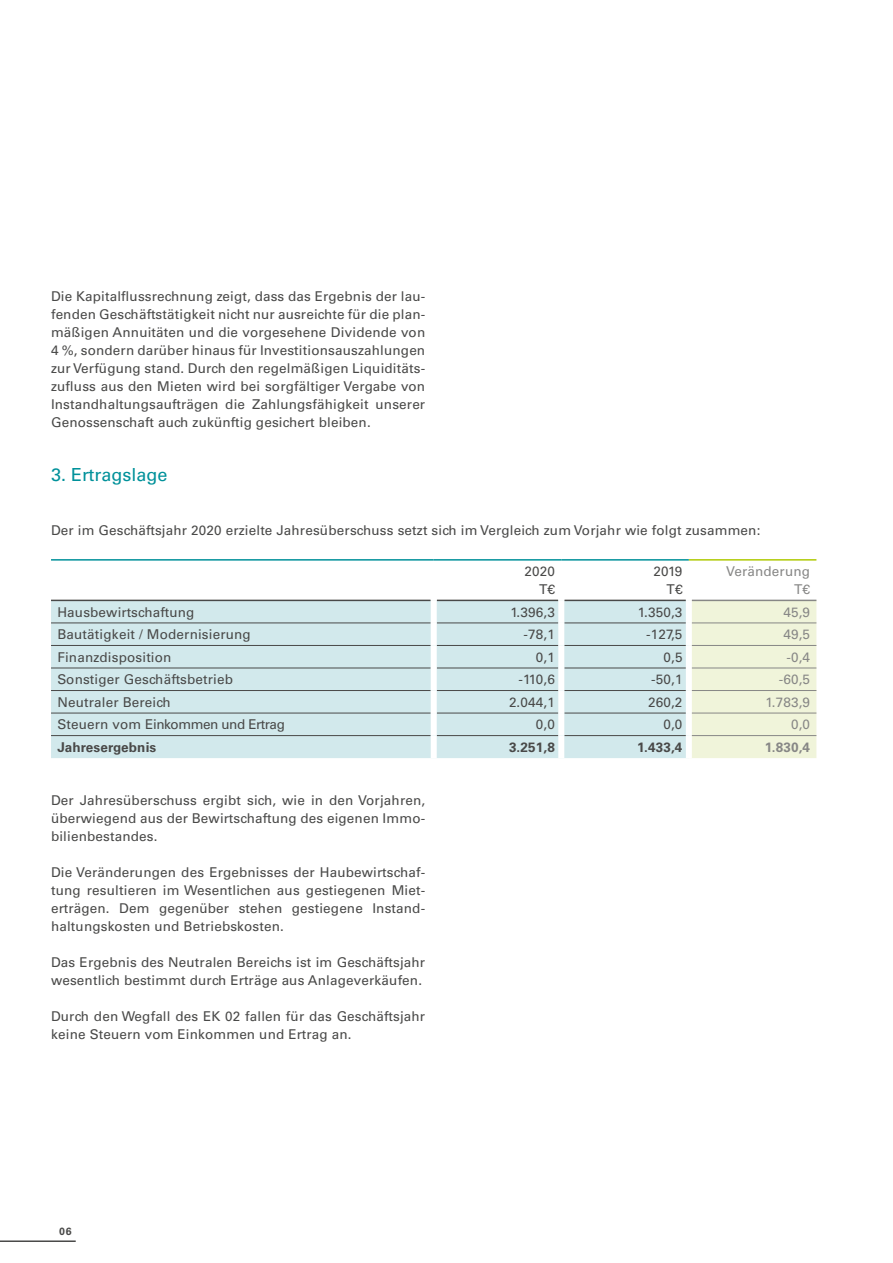
<style>
.page{position:relative;width:893px;height:1263px;background:#fff}
.page>*{position:absolute;margin:0;border:0;box-sizing:border-box;transform-origin:0 0}
.Fliesstext{font:18px "Univers LT Std";color:#00919a}
.Fliesstext-2{font:13.5px/18px "Univers LT Std";letter-spacing:.01em;color:#494948;text-align:justify}
.Tabellen_Fliesstext{font:13.5px/18px "Univers LT Std";letter-spacing:.01em;color:#494948;text-align:right}
.Tabellen_Fliesstext-2{font:13.5px/18px "Univers LT Std";letter-spacing:.01em;color:#878786;text-align:right}
.Tabellen_Fliesstext-3{font:13.5px "Univers LT Std";letter-spacing:-.03em;color:#494948}
.Tabellen_Fliesstext-4{font:700 13.5px "Univers LT Std";letter-spacing:.01em;color:#494948}
.Tabellen_Fliesstext-5{font:700 13.5px "Univers LT Std";color:#878786}
.t1{font:700 10.5px "Univers LT Std";color:#494948}
</style>
<div class="page">
<hr style="left:0;top:1240px;width:76px;height:2px;background:#494948">
<div style="left:51px;top:601px;width:635px;height:157px;background:#d2e9ec"></div>
<div style="left:692px;top:601px;width:124px;height:157px;background:#f0f4da"></div>
<hr style="left:51px;top:600px;width:380px;height:1px;background:#494948">
<hr style="left:437px;top:600px;width:121px;height:1px;background:#494948">
<hr style="left:564px;top:600px;width:122px;height:1px;background:#494948">
<hr style="left:51px;top:623px;width:380px;height:1px;background:#494948">
<hr style="left:437px;top:623px;width:121px;height:1px;background:#494948">
<hr style="left:564px;top:623px;width:122px;height:1px;background:#494948">
<hr style="left:51px;top:645px;width:380px;height:1px;background:#494948">
<hr style="left:437px;top:645px;width:121px;height:1px;background:#494948">
<hr style="left:564px;top:645px;width:122px;height:1px;background:#494948">
<hr style="left:51px;top:735px;width:380px;height:1px;background:#494948">
<hr style="left:437px;top:735px;width:121px;height:1px;background:#494948">
<hr style="left:564px;top:735px;width:122px;height:1px;background:#494948">
<hr style="left:51px;top:668px;width:380px;height:1px;background:#494948">
<hr style="left:437px;top:668px;width:121px;height:1px;background:#494948">
<hr style="left:564px;top:668px;width:122px;height:1px;background:#494948">
<hr style="left:51px;top:690px;width:380px;height:1px;background:#494948">
<hr style="left:437px;top:690px;width:121px;height:1px;background:#494948">
<hr style="left:564px;top:690px;width:122px;height:1px;background:#494948">
<hr style="left:51px;top:713px;width:380px;height:1px;background:#494948">
<hr style="left:437px;top:713px;width:121px;height:1px;background:#494948">
<hr style="left:564px;top:713px;width:122px;height:1px;background:#494948">
<div style="left:431px;top:600px;width:6px;height:23px;background:#fff"></div>
<div style="left:431px;top:623px;width:6px;height:22px;background:#fff"></div>
<div style="left:431px;top:645px;width:6px;height:23px;background:#fff"></div>
<div style="left:431px;top:668px;width:6px;height:22px;background:#fff"></div>
<div style="left:431px;top:690px;width:6px;height:23px;background:#fff"></div>
<div style="left:431px;top:713px;width:6px;height:22px;background:#fff"></div>
<div style="left:431px;top:735px;width:6px;height:23px;background:#fff"></div>
<div style="left:558px;top:600px;width:6px;height:23px;background:#fff"></div>
<div style="left:558px;top:623px;width:6px;height:22px;background:#fff"></div>
<div style="left:558px;top:645px;width:6px;height:23px;background:#fff"></div>
<div style="left:558px;top:668px;width:6px;height:22px;background:#fff"></div>
<div style="left:558px;top:690px;width:6px;height:23px;background:#fff"></div>
<div style="left:558px;top:713px;width:6px;height:22px;background:#fff"></div>
<div style="left:558px;top:735px;width:6px;height:23px;background:#fff"></div>
<hr style="left:51px;top:559px;width:383px;height:2px;background:#00919a">
<hr style="left:434px;top:559px;width:127px;height:2px;background:#00919a">
<hr style="left:561px;top:559px;width:128px;height:2px;background:#00919a">
<hr style="left:689px;top:559px;width:127px;height:2px;background:#afca05">
<hr style="left:692px;top:735px;width:124px;height:1px;background:#878786">
<hr style="left:692px;top:600px;width:124px;height:1px;background:#878786">
<hr style="left:692px;top:623px;width:124px;height:1px;background:#878786">
<hr style="left:692px;top:645px;width:124px;height:1px;background:#878786">
<hr style="left:692px;top:668px;width:124px;height:1px;background:#878786">
<hr style="left:692px;top:690px;width:124px;height:1px;background:#878786">
<hr style="left:692px;top:713px;width:124px;height:1px;background:#878786">
<p class="Fliesstext-2" style="left:51px;top:287px;width:376px">Die Kapitalflussrechnung zeigt, dass das Ergebnis der lau&shy;fenden Geschäftstätigkeit nicht nur ausreichte für die plan&shy;mäßigen Annuitäten und die vorgesehene Dividende von 4 %, sondern darüber hinaus für Investitionsauszahlungen zur Verfügung stand. Durch den regelmäßigen Liquiditäts&shy;zufluss aus den Mieten wird bei sorgfältiger Vergabe von Instandhaltungsaufträgen die Zahlungsfähigkeit unserer Genossenschaft auch zukünftig gesichert bleiben.</p>
<p class="Fliesstext" style="left:51px;top:464px;width:118px">3. Ertragslage</p>
<p class="Fliesstext-2" style="left:51px;top:521px;width:711px">Der im Geschäftsjahr 2020 erzielte Jahresüberschuss setzt sich im Vergleich zum Vorjahr wie folgt zusammen:</p>
<p class="Tabellen_Fliesstext" style="left:524px;top:562px;width:32px">2020<br>T€</p>
<p class="Tabellen_Fliesstext" style="left:654px;top:562px;width:30px">2019<br>T€</p>
<p class="Tabellen_Fliesstext-2" style="left:726px;top:562px;width:85px">Veränderung<br>T€</p>
<p class="Tabellen_Fliesstext" style="left:57px;top:603px;width:139px">Hausbewirtschaftung</p>
<p class="Tabellen_Fliesstext" style="left:510px;top:603px;width:46px">1.396,3</p>
<p class="Tabellen_Fliesstext" style="left:638px;top:603px;width:46px">1.350,3</p>
<p class="Tabellen_Fliesstext-2" style="left:783px;top:603px;width:28px">45,9</p>
<p class="Tabellen_Fliesstext" style="left:57px;top:625px;width:195px">Bautätigkeit / Modernisierung</p>
<p class="Tabellen_Fliesstext" style="left:524px;top:625px;width:33px">-78,1</p>
<p class="Tabellen_Fliesstext" style="left:646px;top:625px;width:38px">-127,5</p>
<p class="Tabellen_Fliesstext-2" style="left:783px;top:625px;width:28px">49,5</p>
<p class="Tabellen_Fliesstext" style="left:57px;top:648px;width:116px">Finanzdisposition</p>
<p class="Tabellen_Fliesstext" style="left:536px;top:648px;width:21px">0,1</p>
<p class="Tabellen_Fliesstext" style="left:663px;top:648px;width:21px">0,5</p>
<p class="Tabellen_Fliesstext-2" style="left:786px;top:648px;width:25px">-0,4</p>
<p class="Tabellen_Fliesstext" style="left:57px;top:670px;width:177px">Sonstiger Geschäftsbetrieb</p>
<p class="Tabellen_Fliesstext" style="left:518px;top:670px;width:38px">-110,6</p>
<p class="Tabellen_Fliesstext" style="left:651px;top:670px;width:33px">-50,1</p>
<p class="Tabellen_Fliesstext-2" style="left:779px;top:670px;width:33px">-60,5</p>
<p class="Tabellen_Fliesstext" style="left:57px;top:693px;width:115px">Neutraler Bereich</p>
<p class="Tabellen_Fliesstext" style="left:509px;top:693px;width:47px">2.044,1</p>
<p class="Tabellen_Fliesstext" style="left:648px;top:693px;width:36px">260,2</p>
<p class="Tabellen_Fliesstext-2" style="left:765px;top:693px;width:46px">1.783,9</p>
<p class="Tabellen_Fliesstext-3" style="left:57px;top:716px;width:229px">Steuern vom Einkommen und Ertrag</p>
<p class="Tabellen_Fliesstext" style="left:536px;top:715px;width:21px">0,0</p>
<p class="Tabellen_Fliesstext" style="left:663px;top:715px;width:21px">0,0</p>
<p class="Tabellen_Fliesstext-2" style="left:791px;top:715px;width:21px">0,0</p>
<p class="Tabellen_Fliesstext-4" style="left:57px;top:739px;width:100px">Jahresergebnis</p>
<p class="Tabellen_Fliesstext-4" style="left:509px;top:739px;width:47px">3.251,8</p>
<p class="Tabellen_Fliesstext-4" style="left:637px;top:739px;width:47px">1.433,4</p>
<p class="Tabellen_Fliesstext-5" style="left:765px;top:739px;width:47px">1.830,4</p>
<p class="Fliesstext-2" style="left:51px;top:791px;width:376px">Der Jahresüberschuss ergibt sich, wie in den Vorjahren, überwiegend aus der Bewirtschaftung des eigenen Immo&shy;bilienbestandes.</p>
<p class="Fliesstext-2" style="left:51px;top:863px;width:376px">Die Veränderungen des Ergebnisses der Haubewirtschaf&shy;tung resultieren im Wesentlichen aus gestiegenen Miet&shy;erträgen. Dem gegenüber stehen gestiegene Instand&shy;haltungskosten und Betriebskosten.</p>
<p class="Fliesstext-2" style="left:51px;top:953px;width:376px">Das Ergebnis des Neutralen Bereichs ist im Geschäftsjahr wesentlich bestimmt durch Erträge aus Anlageverkäufen.</p>
<p class="Fliesstext-2" style="left:51px;top:1007px;width:376px">Durch den Wegfall des EK 02 fallen für das Geschäftsjahr keine Steuern vom Einkommen und Ertrag an.</p>
<p class="t1" style="left:59px;top:1225px;width:14px">06</p>
</div>
